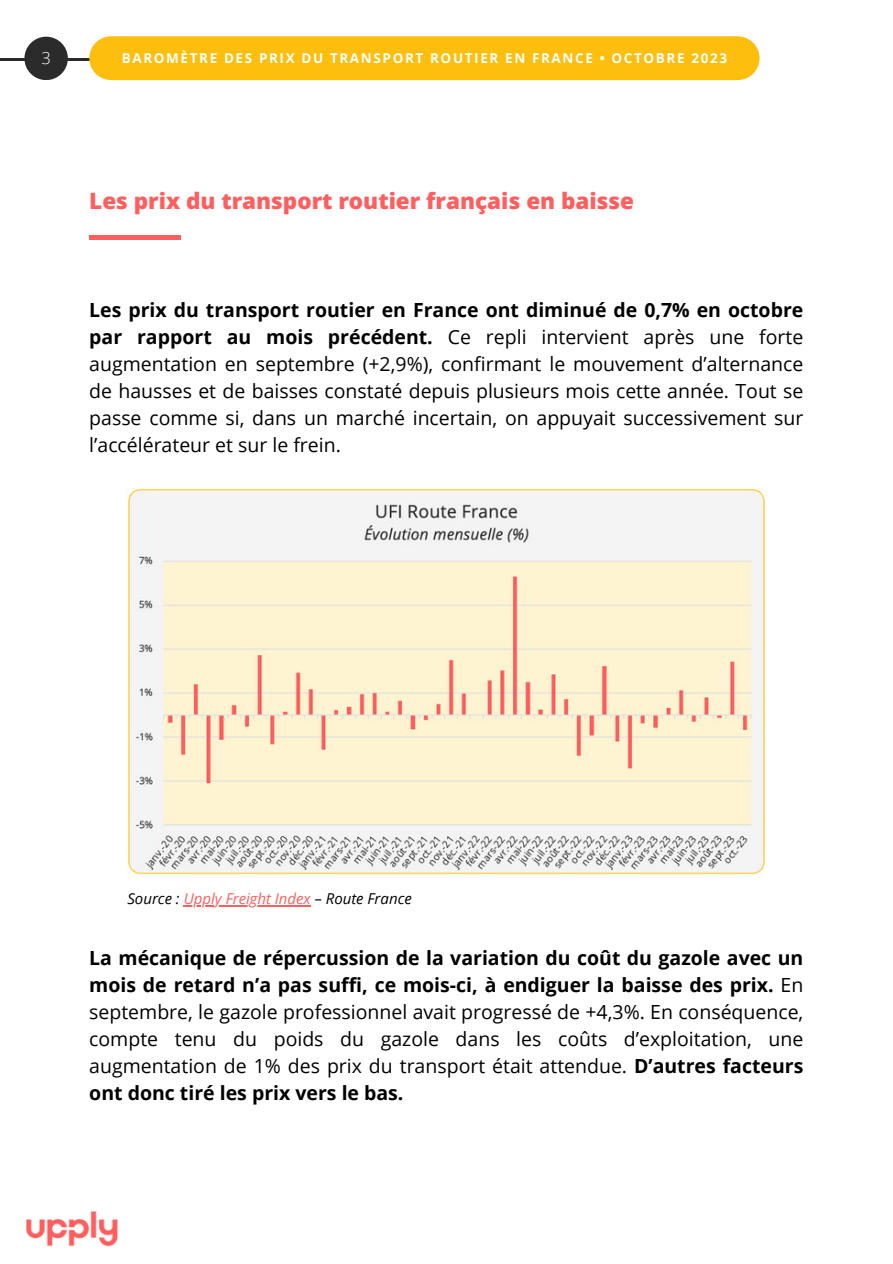
<style>
.page{position:relative;width:893px;height:1264px;background:#fff}
.page>*{position:absolute;margin:0;border:0;box-sizing:border-box;transform-origin:0 0}
.t1{font:800 22.5px "Open Sans";color:#ff5e5e}
.t2{font:19.5px/27px "Open Sans";color:#000;text-align:justify}
.t3{font:300 16.5px "Open Sans";color:#fff}
.t4{font:italic 15px "Open Sans";color:#000}
.t5{font:700 13.5px "Open Sans";letter-spacing:.12em;color:#fff}
.s1{font-weight:700}
.s2{color:#ff5e5e}
</style>
<div class="page">
<img style="left:26px;top:1211px;width:92px;height:36px">
<hr style="left:89px;top:236px;width:91px;height:3px;background:#ff5e5e">
<hr style="left:0;top:58px;width:119px;height:3px;background:#2b2b2b">
<div style="left:24px;top:37px;width:44px;height:43px;background:#2b2b2b;border-radius:50%"></div>
<hr style="left:184px;top:905px;width:127px;height:1px;background:#ff5e5e">
<div style="left:111px;top:36px;width:626px;height:44px;background:#febe0d"></div>
<img style="left:127px;top:488px;width:638px;height:387px">
<p class="t3" style="left:41px;top:46px;width:11px">3</p>
<p class="t5" style="left:122px;top:48px;width:606px">BAROMÈTRE DES PRIX DU TRANSPORT ROUTIER EN FRANCE • OCTOBRE 2023</p>
<p class="t1" style="left:89px;top:185px;width:546px">Les prix du transport routier français en baisse</p>
<p class="t2" style="left:89px;top:296px;width:715px"><span class="s1">Les prix du transport routier en France ont diminué de 0,7% en octobre par rapport au mois précédent.</span> Ce repli intervient après une forte augmentation en septembre (+2,9%), confirmant le mouvement d’alternance de hausses et de baisses constaté depuis plusieurs mois cette année. Tout se passe comme si, dans un marché incertain, on appuyait successivement sur l’accélérateur et sur le frein.</p>
<p class="t4" style="left:127px;top:887px;width:286px">Source : <span class="s2">Upply Freight Index</span> – Route France</p>
<p class="t2" style="left:89px;top:943px;width:715px"><span class="s1">La mécanique de répercussion de la variation du coût du gazole avec un mois de retard n’a pas suffi, ce mois-ci, à endiguer la baisse des prix.</span> En septembre, le gazole professionnel avait progressé de +4,3%. En conséquence, compte tenu du poids du gazole dans les coûts d’exploitation, une augmentation de 1% des prix du transport était attendue. <span class="s1">D’autres facteurs ont donc tiré les prix vers le bas.</span></p>
</div>
